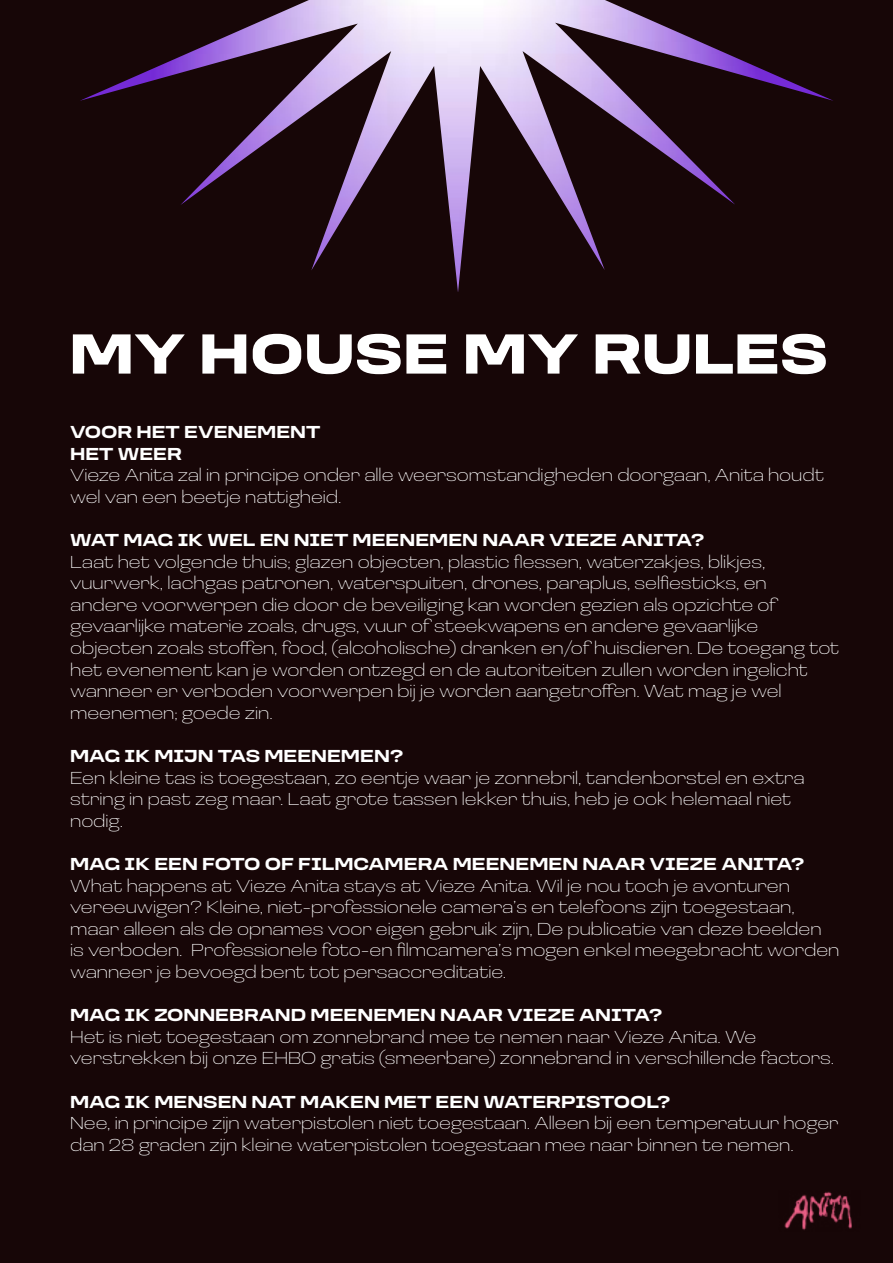
<style>
.page{position:relative;width:893px;height:1263px;background:#170607}
.page>*{position:absolute;margin:0;border:0;box-sizing:border-box;transform-origin:0 0}
.t1{font:900 58.5px "Loos Extra Wide";color:#fff}
.t2{font:200 18px/21.6px "Loos Extra Wide";color:#fff}
.t3{font:700 18px/21.6px "Loos Extra Wide";color:#fff}
</style>
<div class="page">
<img style="left:80px;top:0;width:753px;height:292px">
<img style="left:784px;top:1191px;width:68px;height:39px">
<h1 class="t1" style="left:69px;top:310px;width:760px">MY HOUSE MY RULES</h1>
<p class="t3" style="left:70px;top:420px;width:252px">VOOR HET EVENEMENT<br>HET WEER</p>
<p class="t2" style="left:70px;top:464px;width:755px">Vieze Anita zal in principe onder alle weersomstandigheden doorgaan, Anita houdt wel van een beetje nattigheid.</p>
<p class="t3" style="left:70px;top:528px;width:636px">WAT MAG IK WEL EN NIET MEENEMEN NAAR VIEZE ANITA?</p>
<p class="t2" style="left:70px;top:550px;width:771px">Laat het volgende thuis; glazen objecten, plastic flessen, waterzakjes, blikjes, vuurwerk, lachgas patronen, waterspuiten, drones, paraplus, selfiesticks, en<br>andere voorwerpen die door de beveiliging kan worden gezien als opzichte of gevaarlijke materie zoals, drugs, vuur of steekwapens en andere gevaarlijke objecten zoals stoffen, food, (alcoholische) dranken en/of huisdieren. De toegang tot het evenement kan je worden ontzegd en de autoriteiten zullen worden ingelicht wanneer er verboden voorwerpen bij je worden aangetroffen. Wat mag je wel meenemen; goede zin.</p>
<p class="t3" style="left:70px;top:744px;width:335px">MAG IK MIJN TAS MEENEMEN?</p>
<p class="t2" style="left:70px;top:766px;width:736px">Een kleine tas is toegestaan, zo eentje waar je zonnebril, tandenborstel en extra string in past zeg maar. Laat grote tassen lekker thuis, heb je ook helemaal niet nodig.</p>
<p class="t3" style="left:70px;top:852px;width:736px">MAG IK EEN FOTO OF FILMCAMERA MEENEMEN NAAR VIEZE ANITA?</p>
<p class="t2" style="left:70px;top:874px;width:771px">What happens at Vieze Anita stays at Vieze Anita. Wil je nou toch je avonturen vereeuwigen? Kleine, niet-professionele camera’s en telefoons zijn toegestaan, maar alleen als de opnames voor eigen gebruik zijn, De publicatie van deze beelden is verboden. Professionele foto-en filmcamera’s mogen enkel meegebracht worden wanneer je bevoegd bent tot persaccreditatie.</p>
<p class="t3" style="left:70px;top:1003px;width:594px">MAG IK ZONNEBRAND MEENEMEN NAAR VIEZE ANITA?</p>
<p class="t2" style="left:70px;top:1025px;width:765px">Het is niet toegestaan om zonnebrand mee te nemen naar Vieze Anita. We verstrekken bij onze EHBO gratis (smeerbare) zonnebrand in verschillende factors.</p>
<p class="t3" style="left:70px;top:1089px;width:602px">MAG IK MENSEN NAT MAKEN MET EEN WATERPISTOOL?</p>
<p class="t2" style="left:70px;top:1112px;width:770px">Nee, in principe zijn waterpistolen niet toegestaan. Alleen bij een temperatuur hoger dan 28 graden zijn kleine waterpistolen toegestaan mee naar binnen te nemen.</p>
</div>
